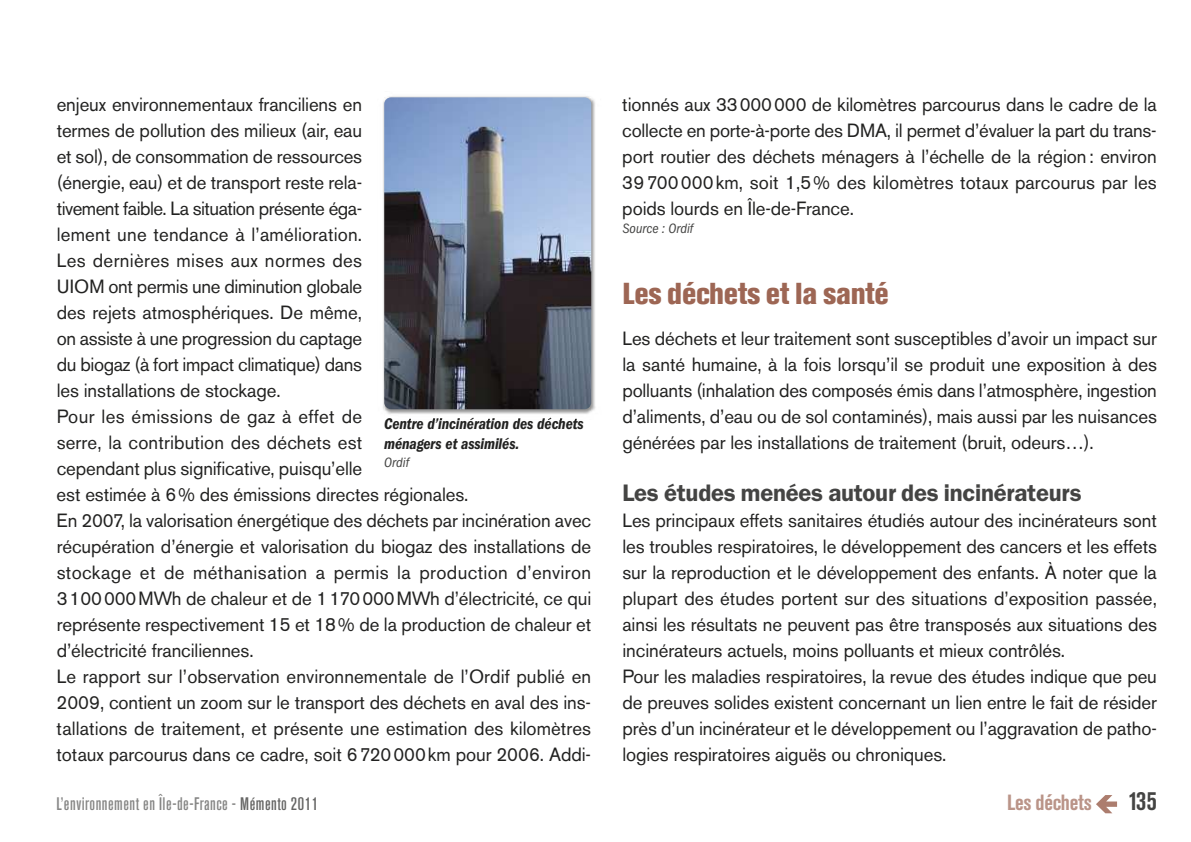
<style>
.page{position:relative;width:1191px;height:842px;background:#fff}
.page>*{position:absolute;margin:0;border:0;box-sizing:border-box;transform-origin:0 0}
.t1{font:800 condensed 30px "Akzidenz Grotesk BE";letter-spacing:-.01em;color:#9d6654}
.t2{font:700 condensed 26.8px "Akzidenz Grotesk BE";color:#444443;scale:.94 1}
.t3{font:600 24px "Franklin Gothic";letter-spacing:-.01em;color:#444443}
.t4{font:700 condensed 21.8px "Akzidenz Grotesk BE";letter-spacing:-.01em;color:#ba9488}
.t5{font:19px/26px "Akzidenz Grotesk BE";letter-spacing:-.005em;color:#222221}
.t6{font:500 condensed 18px "Akzidenz Grotesk BE";letter-spacing:.03em;color:#868685}
.t7{font:italic 600 condensed 16px/20px "Franklin Gothic";letter-spacing:-.005em;color:#222221}
.t8{font:italic condensed 14px "Franklin Gothic";color:#444443}
.s1{color:#656564}
</style>
<div class="page">
<svg style="left:1096px;top:795px;width:21px;height:18px"></svg>
<img style="left:383px;top:96px;width:213px;height:316px">
<img style="left:384px;top:97px;width:207px;height:322px">
<img style="left:385px;top:418px;width:89px;height:1px">
<img style="left:384px;top:97px;width:207px;height:312px;border-radius:7px">
<p class="t5" style="left:57px;top:93px;width:536px">enjeux environnementaux franciliens en<br>termes de pollution des milieux (air, eau<br>et sol), de consommation de ressources<br>(énergie, eau) et de transport reste rela-<br>tivement faible. La situation présente éga-<br>lement une tendance à l’amélioration.<br>Les dernières mises aux normes des<br>UIOM ont permis une diminution globale<br>des rejets atmosphériques. De même,<br>on assiste à une progression du captage<br>du biogaz (à fort impact climatique) dans<br>les installations de stockage.<br>Pour les émissions de gaz à effet de<br>serre, la contribution des déchets est<br>cependant plus significative, puisqu’elle<br>est estimée à 6% des émissions directes régionales.<br>En 2007, la valorisation énergétique des déchets par incinération avec récupération d’énergie et valorisation du biogaz des installations de stockage et de méthanisation a permis la production d’environ 3100000MWh de chaleur et de 1170000MWh d’électricité, ce qui représente respectivement 15 et 18% de la production de chaleur et d’électricité franciliennes.<br>Le rapport sur l’observation environnementale de l’Ordif publié en 2009, contient un zoom sur le transport des déchets en aval des ins&shy;tallations de traitement, et présente une estimation des kilomètres totaux parcourus dans ce cadre, soit 6720000km pour 2006. Addi-</p>
<p class="t5" style="left:622px;top:93px;width:536px;text-align:justify">tionnés aux 33000000 de kilomètres parcourus dans le cadre de la collecte en porte-à-porte des DMA, il permet d’évaluer la part du trans&shy;port routier des déchets ménagers à l’échelle de la région: environ 39700000km, soit 1,5% des kilomètres totaux parcourus par les poids lourds en Île-de-France.</p>
<p class="t8" style="left:622px;top:224px;width:72px">Source : Ordif</p>
<h1 class="t1" style="left:622px;top:283px;width:268px">Les déchets et la santé</h1>
<p class="t5" style="left:622px;top:327px;width:536px;text-align:justify">Les déchets et leur traitement sont susceptibles d’avoir un impact sur la santé humaine, à la fois lorsqu’il se produit une exposition à des polluants (inhalation des composés émis dans l’atmosphère, ingestion d’aliments, d’eau ou de sol contaminés), mais aussi par les nuisances générées par les installations de traitement (bruit, odeurs…).</p>
<p class="t3" style="left:622px;top:485px;width:461px">Les études menées autour des incinérateurs</p>
<p class="t5" style="left:622px;top:509px;width:536px">Les principaux effets sanitaires étudiés autour des incinérateurs sont les troubles respiratoires, le développement des cancers et les effets sur la reproduction et le développement des enfants. À noter que la plupart des études portent sur des situations d’exposition passée, ainsi les résultats ne peuvent pas être transposés aux situations des incinérateurs actuels, moins polluants et mieux contrôlés.<br>Pour les maladies respiratoires, la revue des études indique que peu de preuves solides existent concernant un lien entre le fait de résider près d’un incinérateur et le développement ou l’aggravation de patho&shy;logies respiratoires aiguës ou chroniques.</p>
<p class="t7" style="left:384px;top:415px;width:201px">Centre d’incinération des déchets ménagers et assimilés.</p>
<p class="t8" style="left:384px;top:458px;width:26px">Ordif</p>
<p class="t6" style="left:56px;top:797px;width:263px">L’environnement en Île-de-France - <span class="s1">Mémento 2011</span></p>
<p class="t4" style="left:1007px;top:794px;width:86px">Les déchets</p>
<h2 class="t2" style="left:1128px;top:791px;width:32px">135</h2>
</div>
